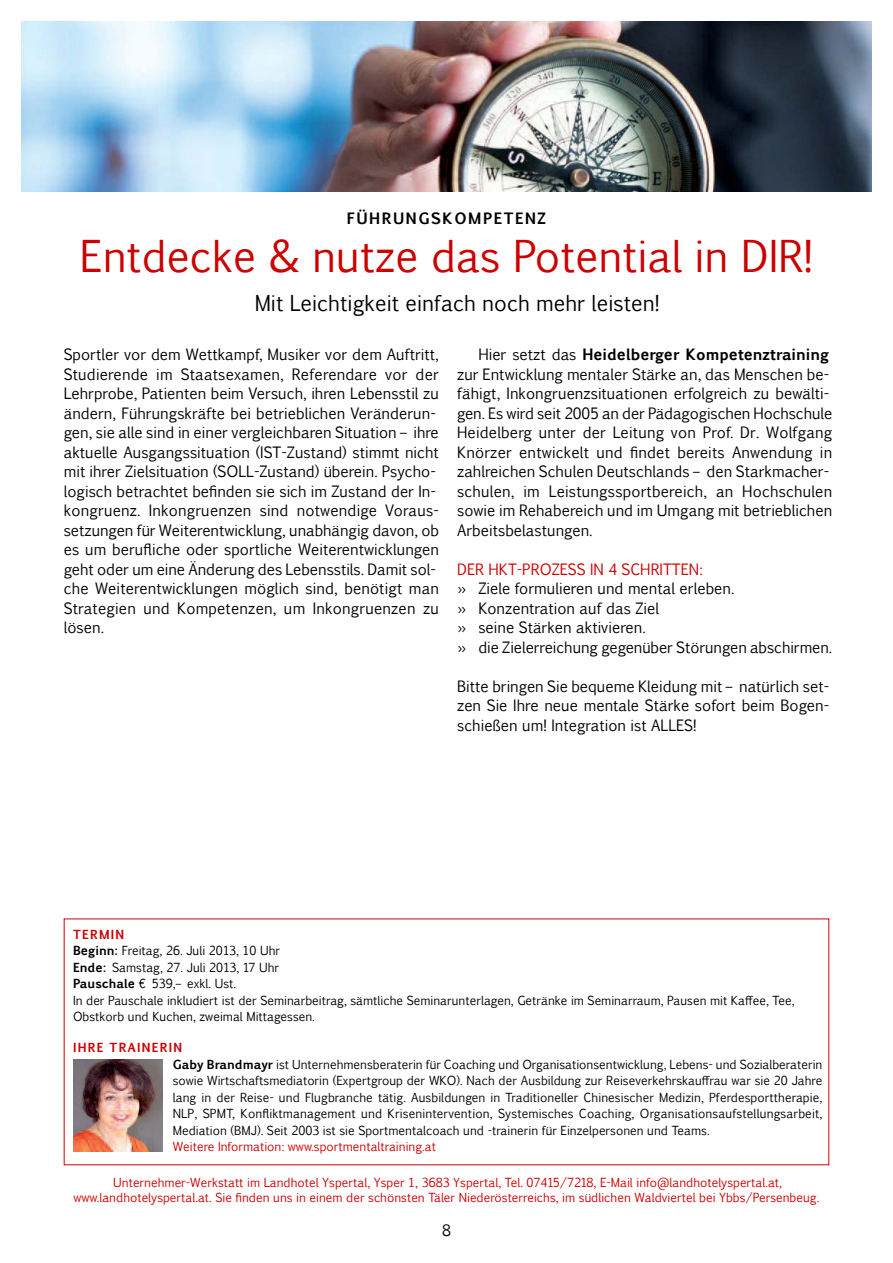
<style>
.page{position:relative;width:893px;height:1263px;background:#fff}
.page>*{position:absolute;margin:0;border:0;box-sizing:border-box;transform-origin:0 0}
.t1{font:42px "Pigiarniq";color:#c00}
.t2{font:21px "Pigiarniq";color:#000}
.t3{font:15px/19.5px "Pigiarniq";color:#000}
.t4{font:700 15px "Pigiarniq";letter-spacing:.1em;color:#000}
.t5{font:12px/16.5px "Pigiarniq";color:#000}
.t6{font:12px/14.4px "Pigiarniq";color:#c00;text-align:center}
.s1{font-weight:700}
.s2{color:#c00}
.s3{font-weight:300}
.s4{font-weight:700;color:#c00}
</style>
<div class="page">
<img style="left:21px;top:21px;width:851px;height:170px">
<img style="left:73px;top:1060px;width:89px;height:91px">
<p class="t4" style="left:347px;top:211px;width:201px">FüHRUNgSKoMPETENZ</p>
<h1 class="t1" style="left:80px;top:237px;width:734px">Entdecke &amp; nutze das Potential in DIR!</h1>
<h2 class="t2" style="left:255px;top:293px;width:406px">Mit Leichtigkeit einfach noch mehr leisten!</h2>
<p class="t3" style="left:64px;top:346px;width:377px">Sportler vor dem Wettkampf, Musiker vor dem Auftritt, Studierende im Staatsexamen, Referendare vor der Lehrprobe, Patienten beim Versuch, ihren Lebensstil zu ändern, Führungskräfte bei betrieblichen Veränderun&shy;gen, sie alle sind in einer vergleichbaren Situation – ihre aktuelle Ausgangssituation (IST-zustand) stimmt nicht mit ihrer zielsituation (SoLL-zustand) überein. Psycho&shy;logisch betrachtet befinden sie sich im zustand der In&shy;kongruenz. Inkongruenzen sind notwendige Voraus&shy;setzungen für Weiterentwicklung, unabhängig davon, ob es um berufliche oder sportliche Weiterentwicklungen geht oder um eine Änderung des Lebensstils. Damit sol&shy;che Weiterentwicklungen möglich sind, benötigt man Strategien und Kompetenzen, um Inkongruenzen zu lösen.</p>
<p class="t3" style="left:457px;top:346px;width:377px;text-indent:21px">Hier setzt das <span class="s1">Heidelberger Kompetenztraining </span>zur Entwicklung mentaler Stärke an, das Menschen be&shy;fähigt, Inkongruenzsituationen erfolgreich zu bewälti&shy;gen. Es wird seit 2005 an der Pädagogischen Hochschule Heidelberg unter der Leitung von Prof. Dr. Wolfgang Knörzer entwickelt und findet bereits Anwendung in zahlreichen Schulen Deutschlands – den Starkmacher&shy;schulen, im Leistungssportbereich, an Hochschulen sowie im Rehabereich und im Umgang mit betrieblichen Arbeitsbelastungen.</p>
<p class="t3" style="left:457px;top:561px;width:377px"><span class="s2">DER HKT-PRozESS IN 4 ScHRITTEN:<br></span><span class="s3">»</span> ziele formulieren und mental erleben.<br><span class="s3">»</span> Konzentration auf das ziel<br><span class="s3">»</span> seine Stärken aktivieren.<br><span class="s3">»</span> die zielerreichung gegenüber Störungen abschirmen.</p>
<p class="t3" style="left:457px;top:678px;width:374px;text-align:justify">Bitte bringen Sie bequeme Kleidung mit – natürlich set&shy;zen Sie Ihre neue mentale Stärke sofort beim Bogen&shy;schießen um! Integration ist ALLES!</p>
<p class="t5" style="left:73px;top:927px;width:723px"><span class="s4">TERMIN<br></span><span class="s1">Beginn:</span> Freitag, 26. Juli 2013, 10 Uhr<br><span class="s1">Ende:</span> Samstag, 27. Juli 2013, 17 Uhr<br><span class="s1">Pauschale</span> € 539,– exkl. Ust.<br>In der Pauschale inkludiert ist der Seminarbeitrag, sämtliche Seminarunterlagen, Getränke im Seminarraum, Pausen mit Kaffee, Tee, obstkorb und Kuchen, zweimal Mittagessen.</p>
<p class="t5" style="left:173px;top:1040px;width:651px;text-indent:-100px"><span class="s4">IHRE TRAINERIN<br></span><span class="s1">gaby Brandmayr</span> ist Unternehmensberaterin für coaching und organisationsentwicklung, Lebens- und Sozialberaterin sowie Wirtschaftsmediatorin (Expertgroup der WKo). Nach der Ausbildung zur Reiseverkehrskauffrau war sie 20 Jahre lang in der Reise- und Flugbranche tätig. Ausbildungen in Traditioneller chinesischer Medizin, Pferdesporttherapie, NLP, SPMT, Konfliktmanagement und Krisenintervention, Systemisches coaching, organisationsaufstellungsarbeit, Mediation (BMJ). Seit 2003 ist sie Sportmentalcoach und -trainerin für Einzelpersonen und Teams.</p>
<p class="t6" style="left:173px;top:1141px;width:265px">Weitere Information: www.sportmentaltraining.at</p>
<p class="t6" style="left:73px;top:1176px;width:747px">Unternehmer-Werkstatt im Landhotel Yspertal, Ysper 1, 3683 Yspertal, Tel. 07415/7218, E-Mail info@landhotelyspertal.at, www.landhotelyspertal.at. Sie finden uns in einem der schönsten Täler Niederösterreichs, im südlichen Waldviertel bei Ybbs/Persenbeug.</p>
<p class="t3" style="left:442px;top:1222px;width:10px">8</p>
</div>
